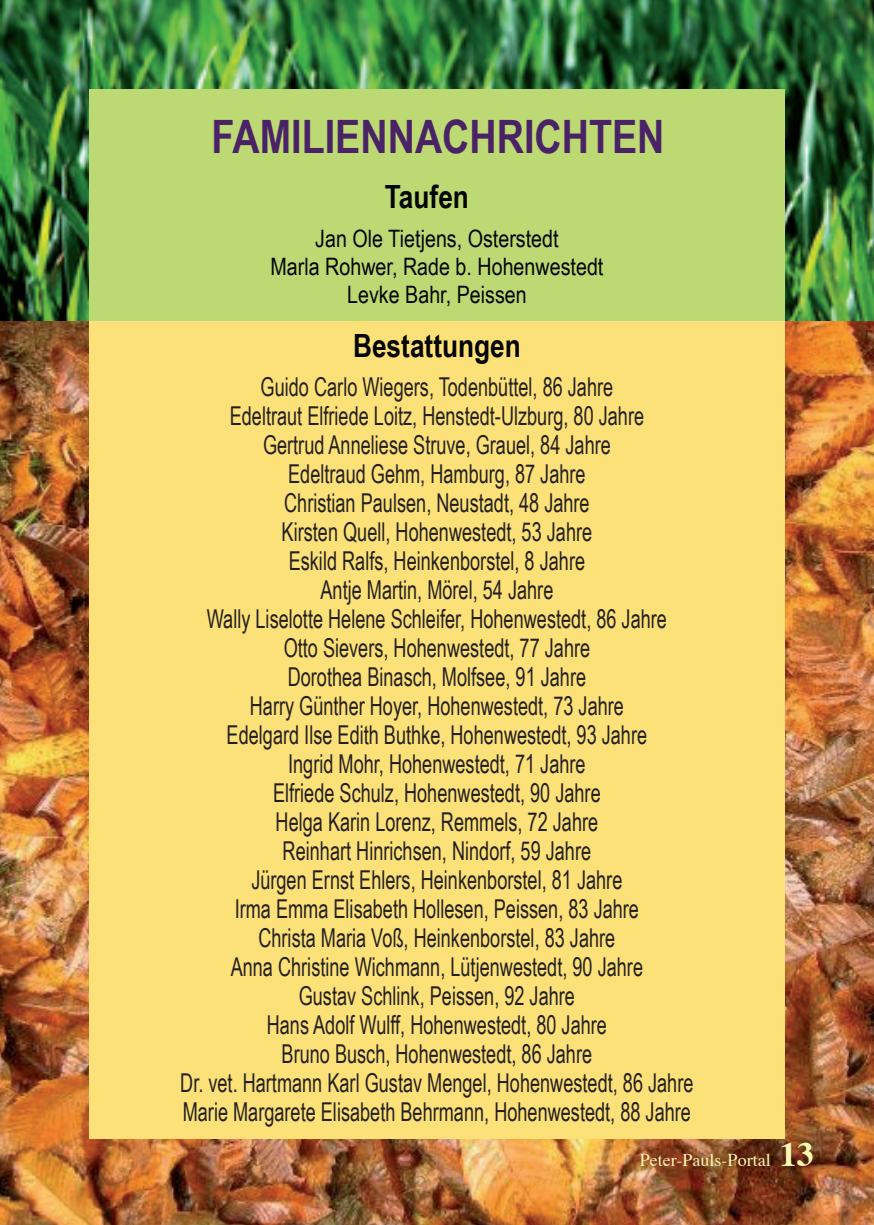
<style>
.page{position:relative;width:874px;height:1225px;background:#fff}
.page>*{position:absolute;margin:0;border:0;box-sizing:border-box;transform-origin:0 0}
.t1{font:700 46px "Arial Narrow";color:#492366}
.t2{font:700 32px "Arial Narrow";color:#040503}
.t3{font:26px/29px "Arial Narrow";color:#231f20;text-align:center;scale:.85 1}
.t4{font:24px/28px "Arial Narrow";color:#040503;text-align:center}
.t5{font:18px "Times";color:#faf7b6}
.s1{font-weight:700;font-size:34px}
</style>
<div class="page">
<img style="left:0;top:0;width:873px;height:1225px">
<div style="left:89px;top:316px;width:695px;height:822px;background:#fce178"></div>
<div style="left:89px;top:89px;width:695px;height:231px;background:#bdd974"></div>
<h1 class="t1" style="left:211px;top:102px;width:454px">FAMILIENNACHRICHTEN</h1>
<p class="t2" style="left:384px;top:172px;width:86px">Taufen</p>
<p class="t4" style="left:270px;top:223px;width:334px">Jan Ole Tietjens, Osterstedt<br>Marla Rohwer, Rade b. Hohenwestedt<br>Levke Bahr, Peissen</p>
<p class="t2" style="left:353px;top:321px;width:169px">Bestattungen</p>
<p class="t3" style="left:180px;top:371px;width:605px">Guido Carlo Wiegers, Todenbüttel, 86 Jahre<br>Edeltraut Elfriede Loitz, Henstedt-Ulzburg, 80 Jahre<br>Gertrud Anneliese Struve, Grauel, 84 Jahre<br>Edeltraud Gehm, Hamburg, 87 Jahre<br>Christian Paulsen, Neustadt, 48 Jahre<br>Kirsten Quell, Hohenwestedt, 53 Jahre<br>Eskild Ralfs, Heinkenborstel, 8 Jahre<br>Antje Martin, Mörel, 54 Jahre<br>Wally Liselotte Helene Schleifer, Hohenwestedt, 86 Jahre<br>Otto Sievers, Hohenwestedt, 77 Jahre<br>Dorothea Binasch, Molfsee, 91 Jahre<br>Harry Günther Hoyer, Hohenwestedt, 73 Jahre<br>Edelgard Ilse Edith Buthke, Hohenwestedt, 93 Jahre<br>Ingrid Mohr, Hohenwestedt, 71 Jahre<br>Elfriede Schulz, Hohenwestedt, 90 Jahre<br>Helga Karin Lorenz, Remmels, 72 Jahre<br>Reinhart Hinrichsen, Nindorf, 59 Jahre<br>Jürgen Ernst Ehlers, Heinkenborstel, 81 Jahre<br>Irma Emma Elisabeth Hollesen, Peissen, 83 Jahre<br>Christa Maria Voß, Heinkenborstel, 83 Jahre<br>Anna Christine Wichmann, Lütjenwestedt, 90 Jahre<br>Gustav Schlink, Peissen, 92 Jahre<br>Hans Adolf Wulff, Hohenwestedt, 80 Jahre<br>Bruno Busch, Hohenwestedt, 86 Jahre<br>Dr. vet. Hartmann Karl Gustav Mengel, Hohenwestedt, 86 Jahre Marie Margarete Elisabeth Behrmann, Hohenwestedt, 88 Jahre</p>
<p class="t5" style="left:639px;top:1142px;width:175px">Peter-Pauls-Portal <span class="s1">13</span></p>
</div>
